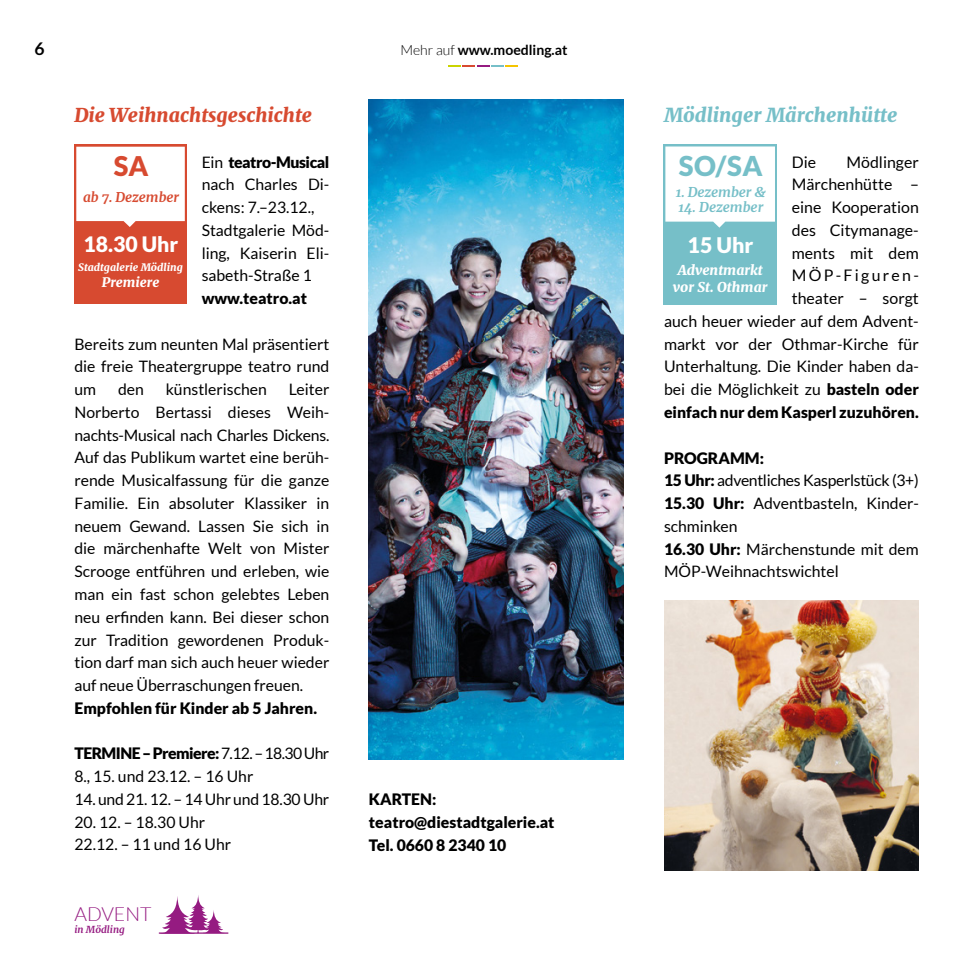
<style>
.page{position:relative;width:968px;height:968px;background:#fff}
.page>*{position:absolute;margin:0;border:0;box-sizing:border-box;transform-origin:0 0}
.t1{font:900 27.3px "Lato";color:#76bfc8}
.t2{font:900 27.12px "Lato";color:#d74a30}
.t3{font:900 21.35px "Lato";color:#fff}
.t4{font:900 21.18px "Lato";color:#fff}
.t5{font:italic 900 19.43px "Merriweather";color:#76bfc8}
.t6{font:300 19.43px "Lato";color:#951b81}
.t7{font:italic 900 19.25px "Merriweather";color:#d74a30}
.t8{font:700 17.5px "Lato";color:#000}
.t9{font:15.92px/22.8px "Lato";color:#000;text-align:right}
.t10{font:15.75px/22.8px "Lato";color:#000}
.t11{font:900 15.75px/22.8px "Lato";color:#000}
.t12{font:700 14px "Lato";color:#000}
.t13{font:italic 900 13.65px/16.4px "Merriweather";color:#fff;text-align:center}
.t14{font:italic 700 13.65px "Merriweather";letter-spacing:-.005em;color:#76bfc8}
.t15{font:italic 700 13.47px "Merriweather";letter-spacing:-.005em;color:#d74a30}
.t16{font:italic 900 13.3px "Merriweather";color:#fff}
.t17{font:italic 900 10.33px "Merriweather";color:#fff}
.t18{font:italic 700 9.8px "Merriweather";color:#951b81}
.s1{font-weight:900}
.s2{font-weight:300}
.s3{font-size:15.75px}
.s4{font-weight:400}
</style>
<div class="page">
<svg style="left:448px;top:66px;width:70px;height:1px"></svg>
<hr style="left:159px;top:932px;width:69px;height:1px;background:#951b81">
<svg style="left:160px;top:895px;width:64px;height:38px"></svg>
<img style="left:369px;top:99px;width:254px;height:660px">
<div style="left:74px;top:145px;width:113px;height:159px;background:#d74a30"></div>
<svg style="left:76px;top:147px;width:109px;height:80px;background:#fcf1ef"></svg>
<div style="left:663px;top:144px;width:113px;height:161px;background:#76bfc8"></div>
<svg style="left:665px;top:146px;width:109px;height:81px;background:#f5fafb"></svg>
<img style="left:664px;top:600px;width:254px;height:270px">
<p class="t8" style="left:34px;top:38px;width:12px">6</p>
<p class="t7" style="left:74px;top:102px;width:239px">Die Weihnachtsgeschichte</p>
<p class="t10" style="left:202px;top:150px;width:129px">Ein <span class="s1">teatro-Musical </span>nach Charles Di&shy;ckens: 7.–23.12.,<br>Stadtgalerie Möd&shy;ling, Kaiserin Eli&shy;sabeth-Straße 1</p>
<p class="t11" style="left:202px;top:286px;width:107px">www.teatro.at</p>
<p class="t10" style="left:74px;top:332px;width:256px;text-align:justify">Bereits zum neunten Mal präsentiert die freie Theatergruppe teatro rund um</p>
<h2 class="t2" style="left:114px;top:150px;width:36px">SA</h2>
<p class="t15" style="left:83px;top:188px;width:98px">ab 7. Dezember</p>
<h3 class="t4" style="left:83px;top:232px;width:96px">18.30 Uhr</h3>
<p class="t17" style="left:78px;top:260px;width:106px">Stadtgalerie Mödling</p>
<p class="t16" style="left:102px;top:272px;width:59px">Premiere</p>
<p class="t10" style="left:118px;top:378px;width:27px">den</p>
<p class="t10" style="left:166px;top:378px;width:103px">künstlerischen</p>
<p class="t10" style="left:74px;top:378px;width:256px;text-align:justify;text-indent:214px">Leiter Norberto Bertassi dieses Weih&shy;nachts-Musical nach Charles Dickens.<br>Auf das Publikum wartet eine berüh&shy;rende Musicalfassung für die ganze Familie. Ein absoluter Klassiker in neuem Gewand. Lassen Sie sich in die märchenhafte Welt von Mister Scrooge entführen und erleben, wie man ein fast schon gelebtes Leben neu erfinden kann. Bei dieser schon zur Tradition gewordenen Produk&shy;tion darf man sich auch heuer wieder auf neue Überraschungen freuen.</p>
<p class="t11" style="left:74px;top:696px;width:244px">Empfohlen für Kinder ab 5 Jahren.</p>
<p class="t10" style="left:74px;top:742px;width:256px"><span class="s1">TERMINE –Premiere:</span> 7.12. – 18.30 Uhr<br>8., 15. und 23.12. – 16 Uhr</p>
<p class="t10" style="left:74px;top:787px;width:256px">14. und 21. 12. – 14 Uhr und 18.30 Uhr</p>
<p class="t10" style="left:74px;top:810px;width:158px">20. 12. – 18.30 Uhr<br>22.12. – 11 und 16 Uhr</p>
<p class="t6" style="left:74px;top:903px;width:79px">ADVENT</p>
<p class="t18" style="left:74px;top:922px;width:52px">in Mödling</p>
<p class="t12" style="left:400px;top:41px;width:169px"><span class="s2">Mehr auf</span> www.moedling.at</p>
<p class="t11" style="left:369px;top:787px;width:187px">KARTEN: teatro@diestadtgalerie.at<br>Tel. 0660 8 2340 10</p>
<p class="t5" style="left:664px;top:101px;width:235px">Mödlinger Märchenhütte</p>
<p class="t9" style="left:791px;top:150px;width:26px">Die</p>
<h1 class="t1" style="left:678px;top:150px;width:85px">SO/SA</h1>
<p class="t14" style="left:675px;top:182px;width:92px">1. Dezember &amp;</p>
<p class="t14" style="left:678px;top:198px;width:87px">14. Dezember</p>
<p class="t9" style="left:664px;top:150px;width:256px">Mödlinger<br>Märchenhütte –<br>eine Kooperation<br>des Citymanage-<br>ments mit dem<br>MÖP-Figuren-<br>theater – sorgt<br>auch heuer wieder auf dem Advent&shy;markt vor der Othmar-Kirche für<br>Unterhaltung. Die <span class="s3">Kinder haben da-</span></p>
<p class="t11" style="left:664px;top:377px;width:256px"><span class="s4">bei die Möglichkeit zu</span> basteln oder einfach nur dem Kasperl zuzuhören.</p>
<p class="t10" style="left:664px;top:446px;width:256px"><span class="s1">PROGRAMM:<br>15 Uhr:</span> adventliches Kasperlstück (3+)<br><span class="s1">15.30 Uhr:</span> Adventbasteln, Kinder&shy;schminken<br><span class="s1">16.30 Uhr:</span> Märchenstunde mit dem<br>MÖP-Weihnachtswichtel</p>
<h3 class="t3" style="left:687px;top:233px;width:67px">15 Uhr</h3>
<p class="t13" style="left:673px;top:261px;width:96px">Adventmarkt vor St. Othmar</p>
</div>
